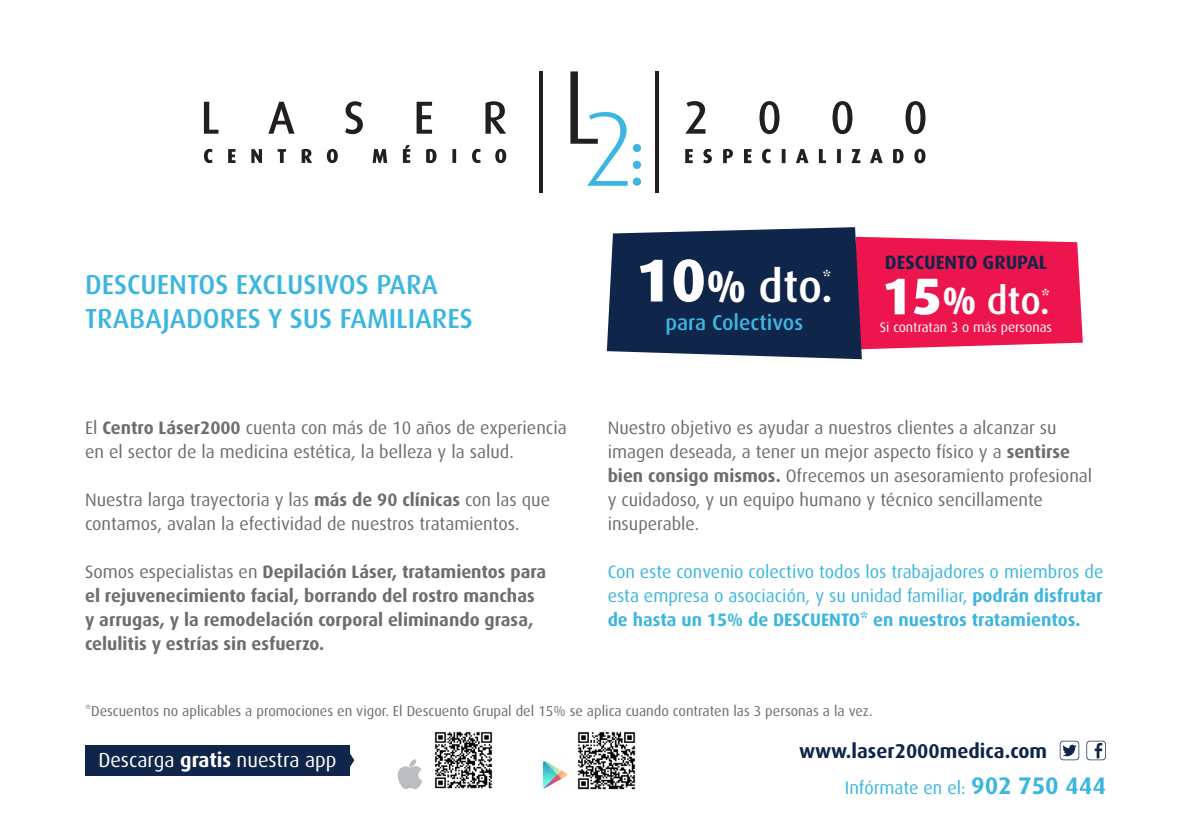
<style>
.page{position:relative;width:1191px;height:840px;background:#fff}
.page>*{position:absolute;margin:0;border:0;box-sizing:border-box;transform-origin:0 0}
.t1{font:500 44.6px "Dax Pro";color:#fff}
.t2{font:500 38.2px "Dax Pro";color:#fff}
.t3{font:500 27.4px "Dax Pro";color:#3cb6df}
.t4{font:500 21.4px "Dax Pro";color:#3cb6df}
.t5{font:20.2px "Dax Pro";color:#fff}
.t6{font:500 20.2px "Dax Pro";color:#fff}
.t7{font:700 20px "Dax Pro";color:#0f264a}
.t8{font:700 19.2px "Dax Pro";color:#0f264a}
.t9{font:18px/24px "Dax Pro";color:#6c6d70}
.t10{font:18px/24px "Dax Pro";color:#3cb6df;text-align:justify}
.t11{font:700 18px/24px "Dax Pro";color:#6c6d70}
.tratamientoTabla{font:14.4px "Dax Pro";color:#6c6d70}
.t12{font:13.8px "Dax Pro";color:#fff}
.s1{font-weight:800;font-size:60.6px}
.s2{font-weight:800}
.s3{font-weight:800;font-size:51.6px}
.s4{font-weight:700}
.s5{font-weight:400}
.s6{font-weight:700;font-size:24px}
</style>
<div class="page">
<svg style="left:204px;top:101px;width:302px;height:33px"></svg>
<svg style="left:204px;top:145px;width:302px;height:18px"></svg>
<svg style="left:685px;top:101px;width:240px;height:33px"></svg>
<svg style="left:685px;top:149px;width:240px;height:14px"></svg>
<hr style="left:655px;top:71px;width:3px;height:122px;background:#231f20">
<hr style="left:539px;top:71px;width:4px;height:122px;background:#231f20">
<svg style="left:633px;top:144px;width:8px;height:42px"></svg>
<svg style="left:570px;top:71px;width:57px;height:115px"></svg>
<svg style="left:607px;top:227px;width:475px;height:132px;background:#813b62"></svg>
<svg style="left:1086px;top:740px;width:20px;height:19px"></svg>
<svg style="left:1059px;top:740px;width:20px;height:19px"></svg>
<img style="left:577px;top:731px;width:59px;height:59px">
<img style="left:542px;top:761px;width:26px;height:28px">
<img style="left:434px;top:731px;width:59px;height:58px">
<img style="left:398px;top:759px;width:24px;height:30px">
<div style="left:85px;top:744px;width:265px;height:31px;background:#0f264a"></div>
<svg style="left:350px;top:753px;width:4px;height:14px"></svg>
<p class="t3" style="left:85px;top:266px;width:354px">DESCUENTOS EXCLUSIVOS PARA</p>
<p class="t3" style="left:85px;top:300px;width:389px">TRABAJADORES Y SUS FAMILIARES</p>
<p class="t1" style="left:636px;top:256px;width:198px"><span class="s1">10</span><span class="s2">%</span> dto.</p>
<p class="t6" style="left:822px;top:265px;width:10px">*</p>
<p class="t4" style="left:665px;top:308px;width:139px">para Colectivos</p>
<p class="t8" style="left:885px;top:249px;width:164px">DESCUENTO GRUPAL</p>
<p class="t2" style="left:882px;top:276px;width:170px"><span class="s3">15</span><span class="s2">%</span> dto.</p>
<p class="t6" style="left:1041px;top:284px;width:10px">*</p>
<p class="t12" style="left:880px;top:318px;width:174px">Si contratan 3 o más personas</p>
<p class="t9" style="left:85px;top:415px;width:483px">El <span class="s4">Centro Láser2000</span> cuenta con más de 10 años de experiencia en el sector de la medicina estética, la belleza y la salud.</p>
<p class="t9" style="left:85px;top:487px;width:466px">Nuestra larga trayectoria y las <span class="s4">más de 90 clínicas</span> con las que contamos, avalan la efectividad de nuestros tratamientos.</p>
<p class="t11" style="left:85px;top:559px;width:463px"><span class="s5">Somos especialistas en</span> Depilación Láser, tratamientos para el rejuvenecimiento facial, borrando del rostro manchas y arrugas, y la remodelación corporal eliminando grasa, celulitis y estrías sin esfuerzo.</p>
<p class="t9" style="left:607px;top:415px;width:486px">Nuestro objetivo es ayudar a nuestros clientes a alcanzar su imagen deseada, a tener un mejor aspecto físico y a <span class="s4">sentirse bien consigo mismos.</span> Ofrecemos un asesoramiento profesional y cuidadoso, y un equipo humano y técnico sencillamente insuperable.</p>
<p class="t10" style="left:607px;top:559px;width:497px">Con este convenio colectivo todos los trabajadores o miembros de esta empresa o asociación, y su unidad familiar, <span class="s4">podrán disfrutar de hasta un 15% de DESCUENTO* en nuestros tratamientos.</span></p>
<p class="tratamientoTabla" style="left:85px;top:700px;width:789px">*Descuentos no aplicables a promociones en vigor. El Descuento Grupal del 15% se aplica cuando contraten las 3 personas a la vez.</p>
<p class="t5" style="left:98px;top:746px;width:240px">Descarga <span class="s4">gratis</span> nuestra app</p>
<p class="t7" style="left:799px;top:737px;width:249px">www.laser2000medica.com</p>
<p class="t10" style="left:845px;top:775px;width:262px">Infórmate en el: <span class="s6">902 750 444</span></p>
</div>
